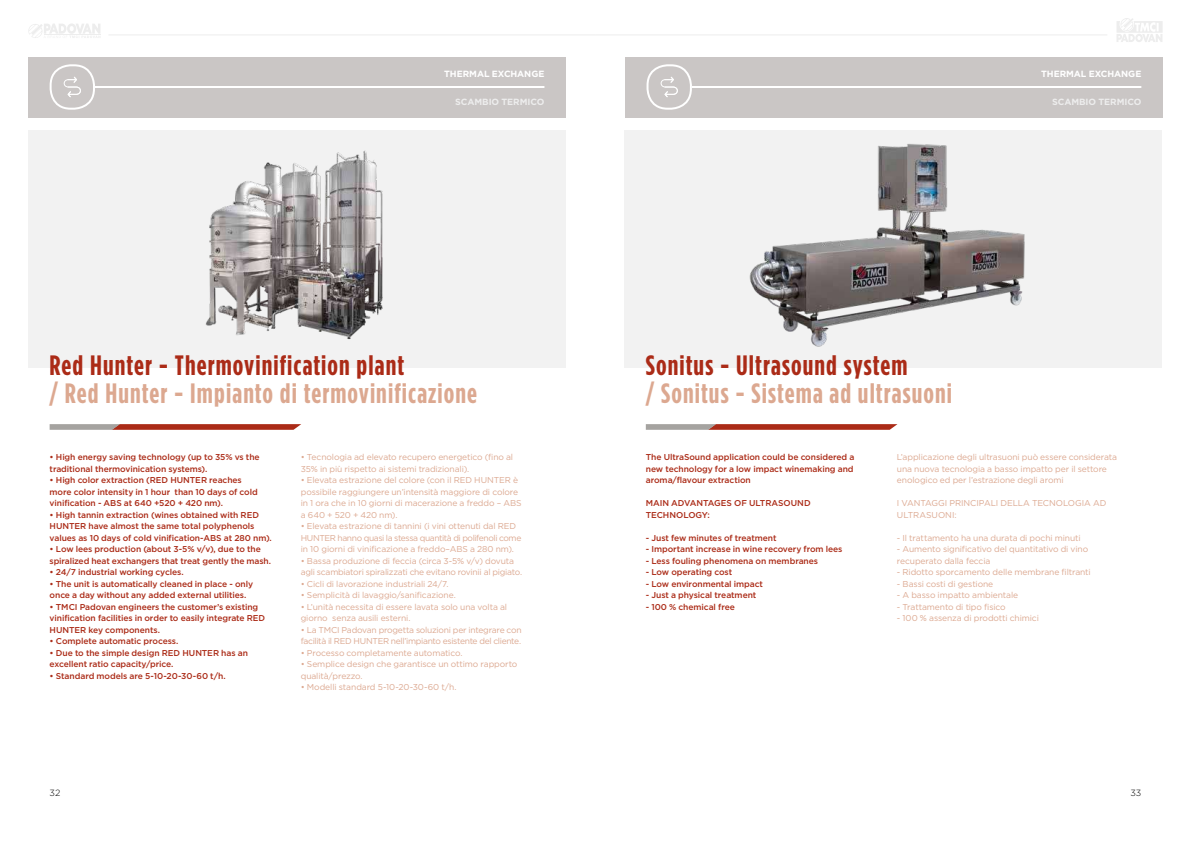
<style>
.page{position:relative;width:1191px;height:842px;background:#fff}
.page>*{position:absolute;margin:0;border:0;box-sizing:border-box;transform-origin:0 0}
.t1{font:700 condensed 28px "Gotham HTF";letter-spacing:.04em;color:#dca890}
.t2{font:700 condensed 28px "Gotham HTF";letter-spacing:.04em;color:#ab2b17}
.t3{font:700 9px "Gotham HTF";letter-spacing:-.01em;color:#fff}
.t4{font:700 9px "Gotham HTF";letter-spacing:-.01em;color:#ededed}
.t5{font:300 9px "Gotham HTF";color:#000}
.t6{font:8.5px/11.5px "Gotham HTF";letter-spacing:-.015em;color:#dca890}
.t7{font:500 8.5px/11.5px "Gotham HTF";letter-spacing:-.01em;color:#ab2b17}
.t8{font:8.5px/11.5px "Gotham HTF";letter-spacing:-.035em;color:#dca890}
</style>
<div class="page">
<svg style="left:28px;top:24px;width:72px;height:14px"></svg>
<hr style="left:44px;top:35px;width:56px;height:1px;background:#ededed">
<hr style="left:108px;top:34px;width:487px;height:1px;background:#ededed">
<div style="left:28px;top:57px;width:538px;height:60px;background:#cac6c5"></div>
<hr style="left:95px;top:86px;width:449px;height:2px;background:#fff">
<div style="left:50px;top:64px;width:45px;height:46px;border:2px solid #fff;border-radius:20px"></div>
<svg style="left:64px;top:77px;width:17px;height:20px"></svg>
<div style="left:28px;top:130px;width:538px;height:238px;background:#f2f2f2"></div>
<img style="left:205px;top:150px;width:178px;height:189px">
<svg style="left:50px;top:424px;width:251px;height:6px;background:#af5748"></svg>
<div style="left:624px;top:131px;width:537px;height:237px;background:#f2f2f2"></div>
<svg style="left:646px;top:424px;width:251px;height:6px;background:#af5748"></svg>
<img style="left:749px;top:144px;width:276px;height:203px">
<svg style="left:1117px;top:18px;width:45px;height:24px"></svg>
<hr style="left:595px;top:34px;width:512px;height:1px;background:#ededed">
<div style="left:625px;top:57px;width:537px;height:60px;background:#cac6c5"></div>
<hr style="left:692px;top:86px;width:449px;height:2px;background:#fff">
<div style="left:646px;top:64px;width:46px;height:46px;border:2px solid #fff;border-radius:20px"></div>
<svg style="left:660px;top:77px;width:18px;height:20px"></svg>
<p class="t3" style="left:444px;top:68px;width:102px">THERMAL EXCHANGE</p>
<p class="t4" style="left:455px;top:96px;width:91px">SCAMBIO TERMICO</p>
<h1 class="t2" style="left:50px;top:354px;width:356px">Red Hunter - Thermovinification plant</h1>
<h1 class="t1" style="left:50px;top:382px;width:429px">/ Red Hunter - Impianto di termovinificazione</h1>
<p class="t7" style="left:50px;top:452px;width:211px">• High energy saving technology (up to 35% vs the traditional thermovinication systems).</p>
<p class="t7" style="left:50px;top:475px;width:210px">• High color extraction (RED HUNTER reaches more color intensity in 1 hour than 10 days of cold vinification - ABS at 640 +520 + 420 nm).</p>
<p class="t7" style="left:50px;top:509px;width:224px">• High tannin extraction (wines obtained with RED<br>HUNTER have almost the same total polyphenols values as 10 days of cold vinification-ABS at 280 nm).</p>
<p class="t7" style="left:50px;top:544px;width:223px">• Low lees production (about 3-5% v/v), due to the spiralized heat exchangers that treat gently the mash.</p>
<p class="t7" style="left:50px;top:567px;width:136px">• 24/7 industrial working cycles.</p>
<p class="t7" style="left:50px;top:578px;width:205px">• The unit is automatically cleaned in place - only once a day without any added external utilities.</p>
<p class="t7" style="left:50px;top:601px;width:217px">• TMCI Padovan engineers the customer’s existing vinification facilities in order to easily integrate RED<br>HUNTER key components.</p>
<p class="t7" style="left:50px;top:636px;width:130px">• Complete automatic process.</p>
<p class="t7" style="left:50px;top:647px;width:200px">• Due to the simple design RED HUNTER has an excellent ratio capacity/price.</p>
<p class="t7" style="left:50px;top:670px;width:178px">• Standard models are 5-10-20-30-60 t/h.</p>
<p class="t6" style="left:301px;top:451px;width:214px">• Tecnologia ad elevato recupero energetico (fino al<br>35% in più rispetto ai sistemi tradizionali).</p>
<p class="t6" style="left:301px;top:474px;width:222px">• Elevata estrazione del colore (con il RED HUNTER è possibile raggiungere un’intensità maggiore di colore in 1 ora che in 10 giorni di macerazione a freddo – ABS a 640 + 520 + 420 nm).</p>
<p class="t6" style="left:301px;top:520px;width:222px">• Elevata estrazione di tannini (i vini ottenuti dal RED<br>HUNTER hanno quasi la stessa quantità di polifenoli come in 10 giorni di vinificazione a freddo–ABS a 280 nm).</p>
<p class="t6" style="left:301px;top:555px;width:223px">• Bassa produzione di feccia (circa 3-5% v/v) dovuta agli scambiatori spiralizzati che evitano rovinii al pigiato.</p>
<p class="t6" style="left:301px;top:578px;width:149px">• Cicli di lavorazione industriali 24/7.</p>
<p class="t6" style="left:301px;top:589px;width:156px">• Semplicità di lavaggio/sanificazione.</p>
<p class="t6" style="left:301px;top:601px;width:208px">• L’unità necessita di essere lavata solo una volta al giorno senza ausili esterni.</p>
<p class="t8" style="left:301px;top:624px;width:222px">• La TMCI Padovan progetta soluzioni per integrare con facilità il RED HUNTER nell’impianto esistente del cliente.</p>
<p class="t6" style="left:301px;top:647px;width:163px">• Processo completamente automatico.</p>
<p class="t6" style="left:301px;top:658px;width:218px">• Semplice design che garantisce un ottimo rapporto qualità/prezzo.</p>
<p class="t6" style="left:301px;top:681px;width:157px">• Modelli standard 5-10-20-30-60 t/h.</p>
<p class="t5" style="left:50px;top:789px;width:12px">32</p>
<p class="t3" style="left:1041px;top:68px;width:102px">THERMAL EXCHANGE</p>
<p class="t4" style="left:1052px;top:96px;width:91px">SCAMBIO TERMICO</p>
<h1 class="t2" style="left:646px;top:354px;width:263px">Sonitus - Ultrasound system</h1>
<h1 class="t1" style="left:646px;top:382px;width:308px">/ Sonitus - Sistema ad ultrasuoni</h1>
<p class="t7" style="left:646px;top:452px;width:210px;text-align:justify">The UltraSound application could be considered a new technology for a low impact winemaking and aroma/flavour extraction</p>
<p class="t7" style="left:646px;top:498px;width:166px">MAIN ADVANTAGES OF ULTRASOUND<br>TECHNOLOGY:</p>
<p class="t7" style="left:646px;top:532px;width:132px">- Just few minutes of treatment</p>
<p class="t7" style="left:646px;top:544px;width:198px">- Important increase in wine recovery from lees</p>
<p class="t7" style="left:646px;top:555px;width:174px">- Less fouling phenomena on membranes</p>
<p class="t7" style="left:646px;top:567px;width:88px">- Low operating cost</p>
<p class="t7" style="left:646px;top:578px;width:119px">- Low environmental impact</p>
<p class="t7" style="left:646px;top:590px;width:112px">- Just a physical treatment</p>
<p class="t7" style="left:646px;top:601px;width:91px">- 100 % chemical free</p>
<p class="t6" style="left:897px;top:451px;width:222px">L’applicazione degli ultrasuoni può essere considerata una nuova tecnologia a basso impatto per il settore enologico ed per l’estrazione degli aromi</p>
<p class="t6" style="left:897px;top:497px;width:211px">I VANTAGGI PRINCIPALI DELLA TECNOLOGIA AD<br>ULTRASUONI:</p>
<p class="t6" style="left:897px;top:532px;width:185px">- Il trattamento ha una durata di pochi minuti</p>
<p class="t6" style="left:897px;top:543px;width:193px">- Aumento significativo del quantitativo di vino recuperato dalla feccia</p>
<p class="t6" style="left:897px;top:566px;width:195px">- Ridotto sporcamento delle membrane filtranti</p>
<p class="t6" style="left:897px;top:578px;width:98px">- Bassi costi di gestione</p>
<p class="t6" style="left:897px;top:589px;width:123px">- A basso impatto ambientale</p>
<p class="t6" style="left:897px;top:601px;width:110px">- Trattamento di tipo fisico</p>
<p class="t6" style="left:897px;top:612px;width:143px">- 100 % assenza di prodotti chimici</p>
<p class="t5" style="left:1130px;top:789px;width:12px">33</p>
</div>
